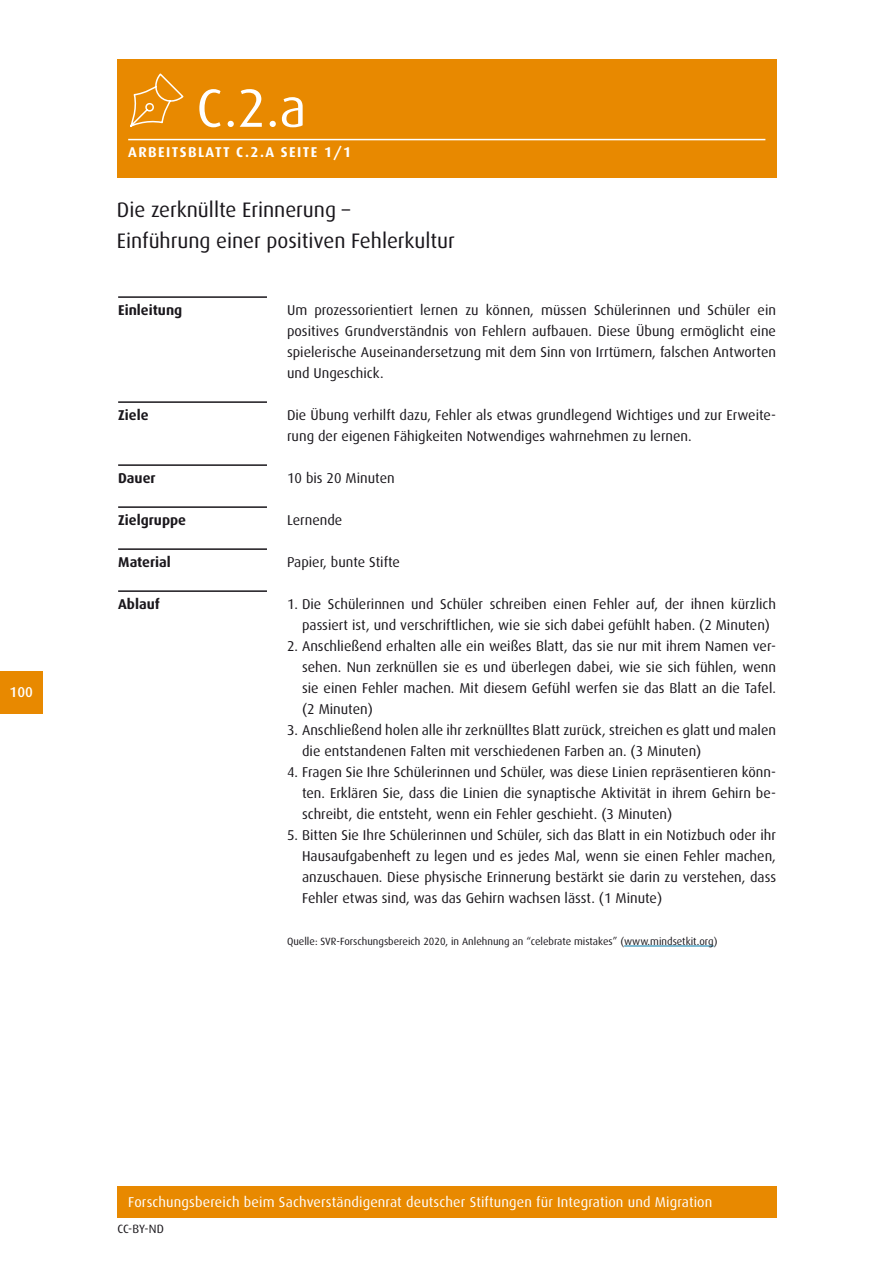
<style>
.page{position:relative;width:893px;height:1263px;background:#fff}
.page>*{position:absolute;margin:0;border:0;box-sizing:border-box;transform-origin:0 0}
.t1{font:54px "Dax";color:#fff}
.t2{font:21px/31.5px "Dax";letter-spacing:-.005em;color:#1a171c}
.t3{font:14.25px/21px "Dax";color:#1a171c;text-align:justify}
.t4{font:14.25px "Dax";letter-spacing:.01em;color:#fff}
.t5{font:700 14.25px "Dax";color:#1a171c}
.t6{font:700 14.25px "Dax";letter-spacing:.1em;color:#fff}
.t7{font:500 14.25px "Dax";color:#fff}
.t8{font:12px "Dax";color:#1a171c}
.t9{font:10.5px "Dax";color:#1a171c}
</style>
<div class="page">
<div style="left:118px;top:1186px;width:659px;height:32px;background:#e88900"></div>
<div style="left:117px;top:60px;width:659px;height:118px;background:#e88900"></div>
<svg style="left:130px;top:73px;width:54px;height:54px"></svg>
<div style="left:0;top:672px;width:43px;height:42px;background:#e88900"></div>
<hr style="left:128px;top:139px;width:637px;height:1px;background:#fff">
<hr style="left:624px;top:946px;width:90px;height:1px;background:#0078a8">
<hr style="left:118px;top:296px;width:149px;height:2px;background:#1a171c">
<hr style="left:118px;top:401px;width:149px;height:2px;background:#1a171c">
<hr style="left:118px;top:464px;width:149px;height:2px;background:#1a171c">
<hr style="left:118px;top:506px;width:149px;height:2px;background:#1a171c">
<hr style="left:118px;top:548px;width:149px;height:2px;background:#1a171c">
<hr style="left:118px;top:590px;width:149px;height:2px;background:#1a171c">
<p class="t7" style="left:10px;top:684px;width:25px">100</p>
<h1 class="t1" style="left:196px;top:78px;width:111px">C.2.a</h1>
<p class="t6" style="left:128px;top:144px;width:225px">ARBEITSBLATT C.2.A SEITE 1/1</p>
<h2 class="t2" style="left:117px;top:194px;width:339px">Die zerknüllte Erinnerung –<br>Einführung einer positiven Fehlerkultur</h2>
<p class="t5" style="left:118px;top:302px;width:66px">Einleitung</p>
<p class="t5" style="left:118px;top:407px;width:32px">Ziele</p>
<p class="t5" style="left:118px;top:470px;width:39px">Dauer</p>
<p class="t5" style="left:118px;top:512px;width:69px">Zielgruppe</p>
<p class="t5" style="left:118px;top:554px;width:54px">Material</p>
<p class="t5" style="left:118px;top:596px;width:43px">Ablauf</p>
<p class="t3" style="left:287px;top:300px;width:491px">Um prozessorientiert lernen zu können, müssen Schülerinnen und Schüler ein positives Grundverständnis von Fehlern aufbauen. Diese Übung ermöglicht eine spielerische Auseinandersetzung mit dem Sinn von Irrtümern, falschen Antworten und Ungeschick.</p>
<p class="t3" style="left:287px;top:405px;width:490px">Die Übung verhilft dazu, Fehler als etwas grundlegend Wichtiges und zur Erweite&shy;rung der eigenen Fähigkeiten Notwendiges wahrnehmen zu lernen.</p>
<p class="t3" style="left:287px;top:468px;width:109px">10 bis 20 Minuten</p>
<p class="t3" style="left:287px;top:510px;width:57px">Lernende</p>
<p class="t3" style="left:287px;top:552px;width:114px">Papier, bunte Stifte</p>
<p class="t3" style="left:302px;top:594px;width:475px;text-indent:-15px">1. Die Schülerinnen und Schüler schreiben einen Fehler auf, der ihnen kürzlich passiert ist, und verschriftlichen, wie sie sich dabei gefühlt haben. (2 Minuten)</p>
<p class="t3" style="left:302px;top:636px;width:475px;text-indent:-15px">2. Anschließend erhalten alle ein weißes Blatt, das sie nur mit ihrem Namen ver&shy;sehen. Nun zerknüllen sie es und überlegen dabei, wie sie sich fühlen, wenn sie einen Fehler machen. Mit diesem Gefühl werfen sie das Blatt an die Tafel. (2 Minuten)</p>
<p class="t3" style="left:302px;top:720px;width:475px;text-indent:-15px">3. Anschließend holen alle ihr zerknülltes Blatt zurück, streichen es glatt und malen die entstandenen Falten mit verschiedenen Farben an. (3 Minuten)</p>
<p class="t3" style="left:302px;top:762px;width:475px;text-indent:-15px">4. Fragen Sie Ihre Schülerinnen und Schüler, was diese Linien repräsentieren könn&shy;ten. Erklären Sie, dass die Linien die synaptische Aktivität in ihrem Gehirn be&shy;schreibt, die entsteht, wenn ein Fehler geschieht. (3 Minuten)</p>
<p class="t3" style="left:302px;top:825px;width:476px;text-indent:-15px">5. Bitten Sie Ihre Schülerinnen und Schüler, sich das Blatt in ein Notizbuch oder ihr Hausaufgabenheft zu legen und es jedes Mal, wenn sie einen Fehler machen, anzuschauen. Diese physische Erinnerung bestärkt sie darin zu verstehen, dass Fehler etwas sind, was das Gehirn wachsen lässt. (1 Minute)</p>
<p class="t9" style="left:287px;top:935px;width:432px">Quelle: SVR-Forschungsbereich 2020, in Anlehnung an “celebrate mistakes” (www.mindsetkit.org)</p>
<p class="t4" style="left:128px;top:1194px;width:586px">Forschungsbereich beim Sachverständigenrat deutscher Stiftungen für Integration und Migration</p>
<p class="t8" style="left:118px;top:1222px;width:48px">CC-BY-ND</p>
</div>
